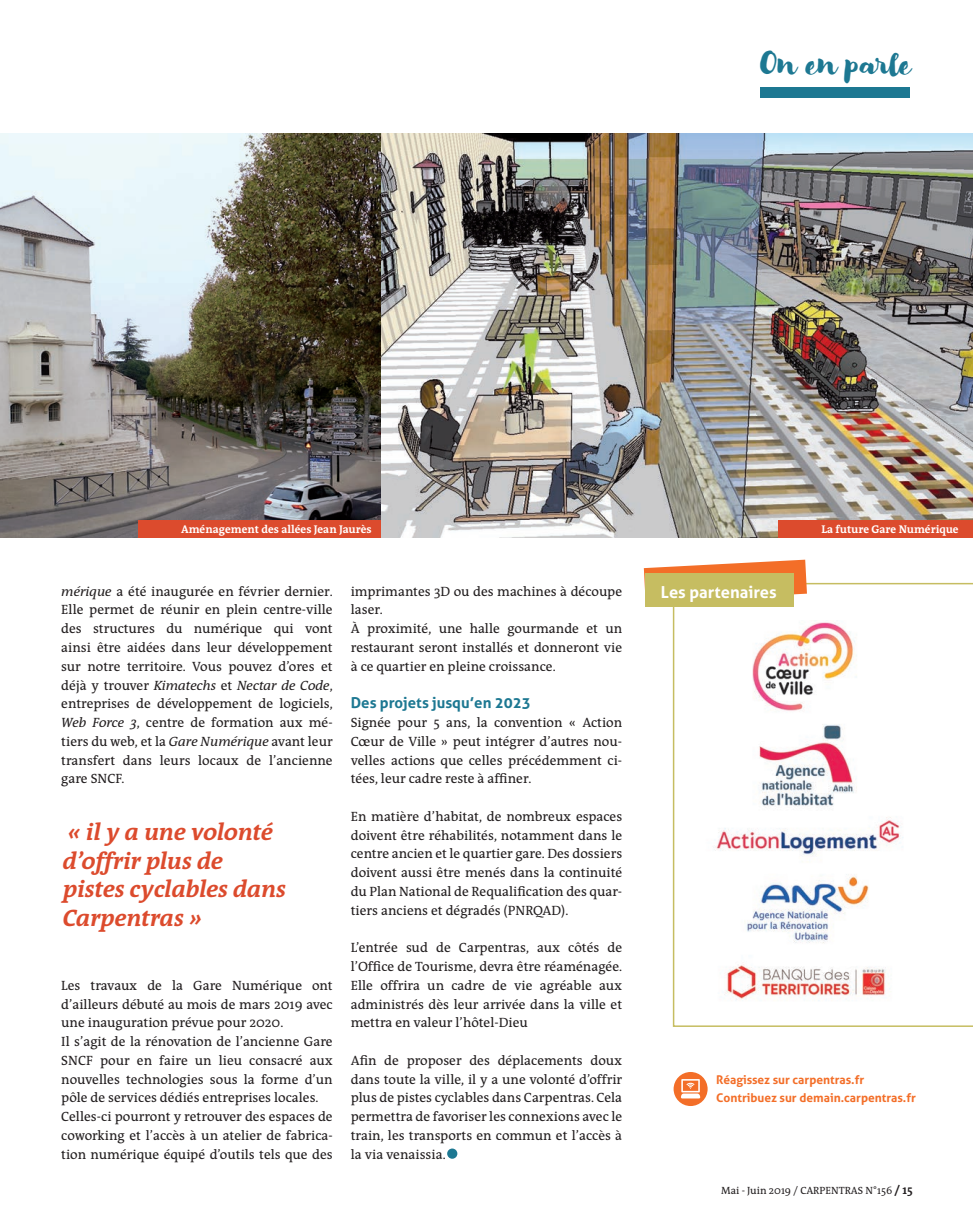
<style>
.page{position:relative;width:973px;height:1229px;background:#fff}
.page>*{position:absolute;margin:0;border:0;box-sizing:border-box;transform-origin:0 0}
.t1{font:27px "Modern Love";color:#1d7892}
.t2{font:italic 700 24px/28.5px "Qua Text";color:#dc4b2d}
.t3{font:700 16.5px "Aller";color:#fff}
.t4{font:700 15px "Aller";color:#1d7892}
.t5{font:13.5px/18.8px "Qua Text";color:#231f20;text-align:justify}
.t6{font:700 12px "Aller";color:#f36e28}
.t7{font:700 11.25px "Qua Text";color:#fff}
.t8{font:10.5px "Qua Text";color:#231f20}
.s1{font-style:italic}
.s2{font-weight:700;font-size:12px}
</style>
<div class="page">
<img style="left:380px;top:134px;width:593px;height:403px">
<svg style="left:673px;top:582px;width:300px;height:444px"></svg>
<div style="left:778px;top:520px;width:195px;height:17px;background:#dc4b2d"></div>
<svg style="left:644px;top:559px;width:163px;height:43px"></svg>
<div style="left:645px;top:573px;width:148px;height:33px;background:#c6bd61"></div>
<div style="left:760px;top:87px;width:150px;height:10px;background:#1d7892"></div>
<div style="left:674px;top:1071px;width:34px;height:34px;background:#f36e28;border-radius:50%"></div>
<svg style="left:681px;top:1079px;width:19px;height:19px"></svg>
<div style="left:447px;top:1148px;width:10px;height:10px;background:#1d7892;border-radius:50%"></div>
<img style="left:0;top:134px;width:380px;height:403px">
<div style="left:138px;top:520px;width:242px;height:17px;background:#dc4b2d"></div>
<img style="left:696px;top:620px;width:221px;height:382px">
<p class="t1" style="left:760px;top:48px;width:153px">On en parle</p>
<p class="t7" style="left:181px;top:523px;width:192px">Aménagement des allées Jean Jaurès</p>
<p class="t5" style="left:61px;top:581px;width:273px"><span class="s1">mérique</span> a été inaugurée en février dernier.<br>Elle permet de réunir en plein centre-ville des structures du numérique qui vont ainsi être aidées dans leur développement sur notre territoire. Vous pouvez d’ores et déjà y trouver <span class="s1">Kimatechs</span> et <span class="s1">Nectar de Code</span>, entreprises de développement de logiciels, <span class="s1">Web Force 3</span>, centre de formation aux mé&shy;tiers du web, et la <span class="s1">Gare Numérique</span> avant leur transfert dans leurs locaux de l’ancienne gare SNCF.</p>
<p class="t2" style="left:63px;top:817px;width:225px">« il y a une volonté d’offrir plus de pistes cyclables dans<br>Carpentras »</p>
<p class="t5" style="left:61px;top:975px;width:273px">Les travaux de la Gare Numérique ont d’ailleurs débuté au mois de mars 2019 avec une inauguration prévue pour 2020.</p>
<p class="t5" style="left:61px;top:1031px;width:273px">Il s’agit de la rénovation de l’ancienne Gare SNCF pour en faire un lieu consacré aux nouvelles technologies sous la forme d’un pôle de services dédiés entreprises locales.</p>
<p class="t5" style="left:61px;top:1106px;width:273px">Celles-ci pourront y retrouver des espaces de coworking et l’accès à un atelier de fabrica&shy;tion numérique équipé d’outils tels que des</p>
<p class="t5" style="left:351px;top:581px;width:273px">imprimantes 3D ou des machines à découpe laser.</p>
<p class="t5" style="left:351px;top:619px;width:273px">À proximité, une halle gourmande et un restaurant seront installés et donneront vie à ce quartier en pleine croissance.</p>
<p class="t4" style="left:351px;top:693px;width:182px">Des projets jusqu’en 2023</p>
<p class="t5" style="left:351px;top:713px;width:273px">Signée pour 5 ans, la convention « Action Cœur de Ville » peut intégrer d’autres nou&shy;velles actions que celles précédemment ci&shy;tées, leur cadre reste à affiner.</p>
<p class="t5" style="left:351px;top:806px;width:273px">En matière d’habitat, de nombreux espaces doivent être réhabilités, notamment dans le centre ancien et le quartier gare. Des dossiers doivent aussi être menés dans la continuité du Plan National de Requalification des quar&shy;tiers anciens et dégradés (PNRQAD).</p>
<p class="t5" style="left:351px;top:938px;width:273px">L’entrée sud de Carpentras, aux côtés de l’Office de Tourisme, devra être réaménagée.<br>Elle offrira un cadre de vie agréable aux administrés dès leur arrivée dans la ville et mettra en valeur l’hôtel-Dieu</p>
<p class="t5" style="left:351px;top:1050px;width:273px">Afin de proposer des déplacements doux dans toute la ville, il y a une volonté d’offrir plus de pistes cyclables dans Carpentras. Cela permettra de favoriser les connexions avec le train, les transports en commun et l’accès à la via venaissia.</p>
<p class="t3" style="left:661px;top:581px;width:117px">Les partenaires</p>
<p class="t7" style="left:821px;top:523px;width:139px">La future Gare Numérique</p>
<p class="t6" style="left:716px;top:1071px;width:150px">Réagissez sur carpentras.fr</p>
<p class="t6" style="left:716px;top:1090px;width:201px">Contribuez sur demain.carpentras.fr</p>
<p class="t8" style="left:721px;top:1183px;width:193px">Mai - Juin 2019 / CARPENTRAS N°156 <span class="s2">/ 15</span></p>
</div>
